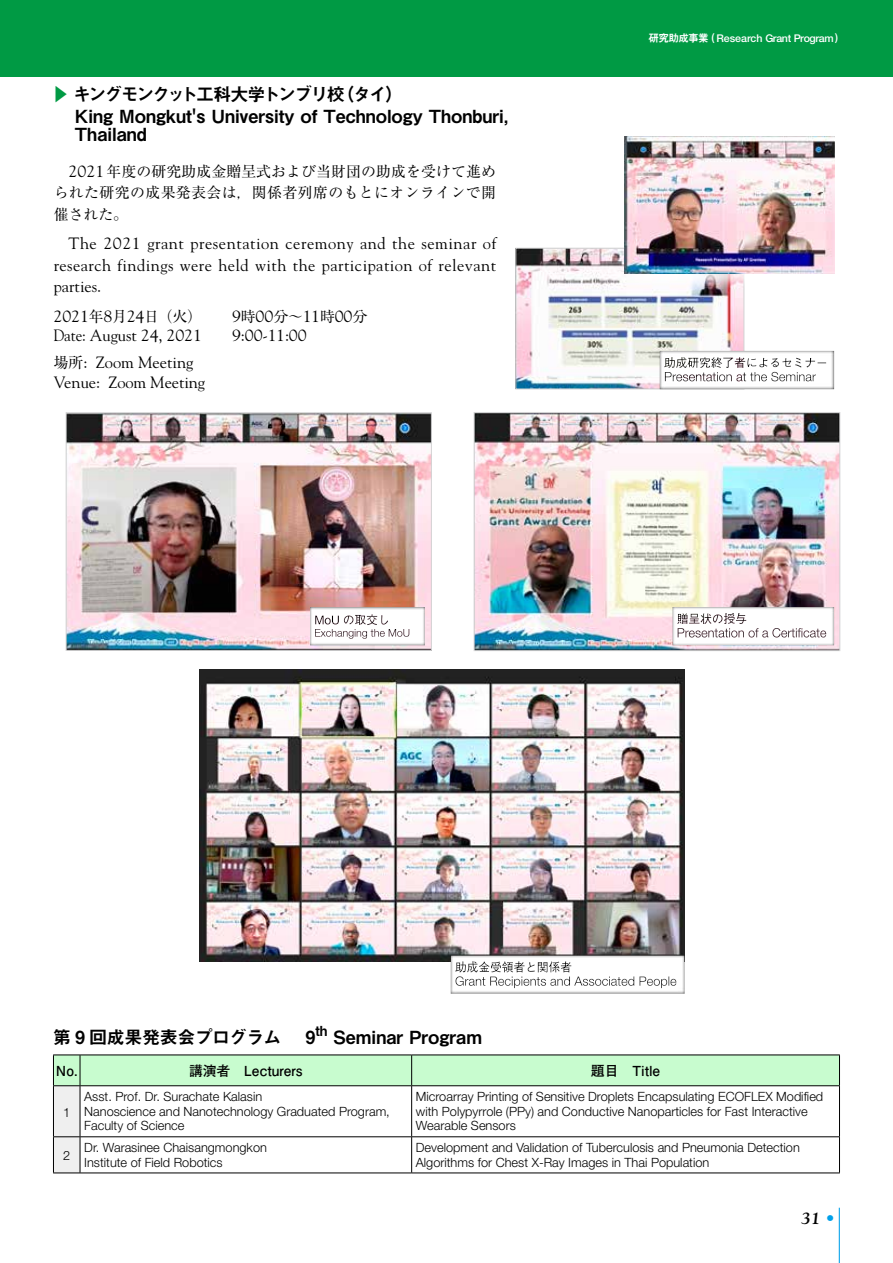
<style>
.page{position:relative;width:893px;height:1263px;background:#fff}
.page>*{position:absolute;margin:0;border:0;box-sizing:border-box;transform-origin:0 0}
.t1{font:18px/22.4px "Midashi Go Pro MB31";letter-spacing:-.005em;color:#000}
.t2{font:18px "Midashi Go Pro MB31";letter-spacing:-.03em;color:#000}
.t3{font:italic 700 16.95px "Goudy Std";color:#000}
.t4{font:16.35px/21.3px "Goudy Std";color:#000;text-align:justify}
.t5{font:16.35px "Goudy Std";color:#000;scale:1.1 1}
.t6{font:16.35px "Goudy Std";color:#000;scale:.91 1}
.t7{font:14.85px/21.3px "Ryumin Pro";letter-spacing:.025em;color:#000;text-align:justify}
.t8{font:700 13.8px "Futo Go B101 Pro";color:#000}
.t9{font:300 12.75px/14.9px "Helvetica Neue LT Std";color:#000}
.t10{font:500 10.65px "Helvetica Neue LT Std";letter-spacing:-.02em;color:#fff}
.s1{color:#009a44}
.s2{font-family:"Goudy Std";font-size:16.35px}
.s3{font-family:"Ryumin Pro";font-size:14.85px}
.s4{font-family:"Midashi Go Pro MB31";font-weight:400}
.s5{color:#00a0e9}
</style>
<div class="page">
<hr style="left:839px;top:1208px;width:1px;height:55px;background:#00a0e9">
<div style="left:0;top:0;width:893px;height:77px;background:#009a44"></div>
<img style="left:200px;top:670px;width:485px;height:291px">
<hr style="left:412px;top:1054px;width:428px;height:1px;background:#000">
<hr style="left:839px;top:1055px;width:1px;height:30px;background:#000">
<svg style="left:53px;top:1054px;width:786px;height:119px"></svg>
<hr style="left:80px;top:1085px;width:332px;height:1px;background:#000">
<hr style="left:80px;top:1086px;width:1px;height:50px;background:#000">
<hr style="left:412px;top:1085px;width:428px;height:1px;background:#000">
<hr style="left:839px;top:1086px;width:1px;height:50px;background:#000">
<hr style="left:80px;top:1136px;width:332px;height:1px;background:#000">
<hr style="left:80px;top:1137px;width:1px;height:35px;background:#000">
<hr style="left:412px;top:1136px;width:428px;height:1px;background:#000">
<hr style="left:839px;top:1137px;width:1px;height:35px;background:#000">
<hr style="left:80px;top:1172px;width:332px;height:1px;background:#000">
<hr style="left:412px;top:1172px;width:428px;height:1px;background:#000">
<img style="left:476px;top:414px;width:362px;height:235px">
<div style="left:474px;top:412px;width:366px;height:239px;border:1px solid #d3d3d4"></div>
<svg style="left:670px;top:605px;width:170px;height:42px"></svg>
<img style="left:68px;top:414px;width:362px;height:235px">
<div style="left:66px;top:412px;width:366px;height:239px;border:1px solid #d3d3d4"></div>
<svg style="left:308px;top:604px;width:118px;height:42px"></svg>
<svg style="left:448px;top:953px;width:237px;height:41px"></svg>
<img style="left:517px;top:250px;width:225px;height:137px">
<div style="left:515px;top:248px;width:229px;height:141px;border:1px solid #d3d3d4"></div>
<svg style="left:658px;top:350px;width:177px;height:40px"></svg>
<div style="left:624px;top:136px;width:227px;height:154px;background:#fff;opacity:.75"></div>
<img style="left:624px;top:136px;width:210px;height:137px">
<h1 class="t1" style="left:75px;top:81px;width:435px;text-indent:-23px"><span class="s1">▶</span> キングモンクット工科大学トンブリ校（タイ）<br>King Mongkut's University of Technology Thonburi,</h1>
<h1 class="t1" style="left:75px;top:121px;width:73px">Thailand</h1>
<p class="t7" style="left:54px;top:160px;width:444px;text-indent:15px"><span class="s2">2021</span>年度の研究助成金贈呈式および当財団の助成を受けて進められた研究の成果発表会は，関係者列席のもとにオンラインで開催された。</p>
<p class="t4" style="left:54px;top:233px;width:444px;text-indent:15px">The 2021 grant presentation ceremony and the seminar of research findings were held with the participation of relevant parties.</p>
<p class="t5" style="left:54px;top:306px;width:137px">2021<span class="s3">年</span>8<span class="s3">月</span>24<span class="s3">日（火）</span></p>
<p class="t5" style="left:232px;top:306px;width:125px">9<span class="s3">時</span>00<span class="s3">分～</span>11<span class="s3">時</span>00<span class="s3">分</span></p>
<p class="t6" style="left:54px;top:325px;width:165px">Date: August 24, 2021</p>
<p class="t5" style="left:232px;top:325px;width:70px">9:00-11:00</p>
<p class="t4" style="left:54px;top:353px;width:153px;line-height:19.2px"><span class="s3">場所</span>: Zoom Meeting<br>Venue: Zoom Meeting</p>
<p class="t10" style="left:648px;top:32px;width:191px"><span class="s4">研究助成事業</span> ( Research Grant Program )</p>
<h1 class="t2" style="left:53px;top:1023px;width:230px">第 9 回成果発表会プログラム</h1>
<h1 class="t1" style="left:305px;top:1024px;width:178px">9<sup>th</sup> Seminar Program</h1>
<p class="t8" style="left:56px;top:1059px;width:23px">No.</p>
<p class="t8" style="left:189px;top:1059px;width:115px">講演者　Lecturers</p>
<p class="t8" style="left:591px;top:1059px;width:71px">題目　Title</p>
<p class="t9" style="left:63px;top:1105px;width:9px">1</p>
<p class="t9" style="left:84px;top:1088px;width:307px">Asst. Prof. Dr. Surachate Kalasin<br>Nanoscience and Nanotechnology Graduated Program,<br>Faculty of Science</p>
<p class="t9" style="left:416px;top:1088px;width:409px">Microarray Printing of Sensitive Droplets Encapsulating ECOFLEX Modified with Polypyrrole (PPy) and Conductive Nanoparticles for Fast Interactive<br>Wearable Sensors</p>
<p class="t9" style="left:63px;top:1148px;width:9px">2</p>
<p class="t9" style="left:84px;top:1139px;width:184px">Dr. Warasinee Chaisangmongkon<br>Institute of Field Robotics</p>
<p class="t9" style="left:416px;top:1139px;width:385px">Development and Validation of Tuberculosis and Pneumonia Detection<br>Algorithms for Chest X-Ray Images in Thai Population</p>
<h2 class="t3" style="left:802px;top:1207px;width:35px">31 <span class="s5">•</span></h2>
</div>
